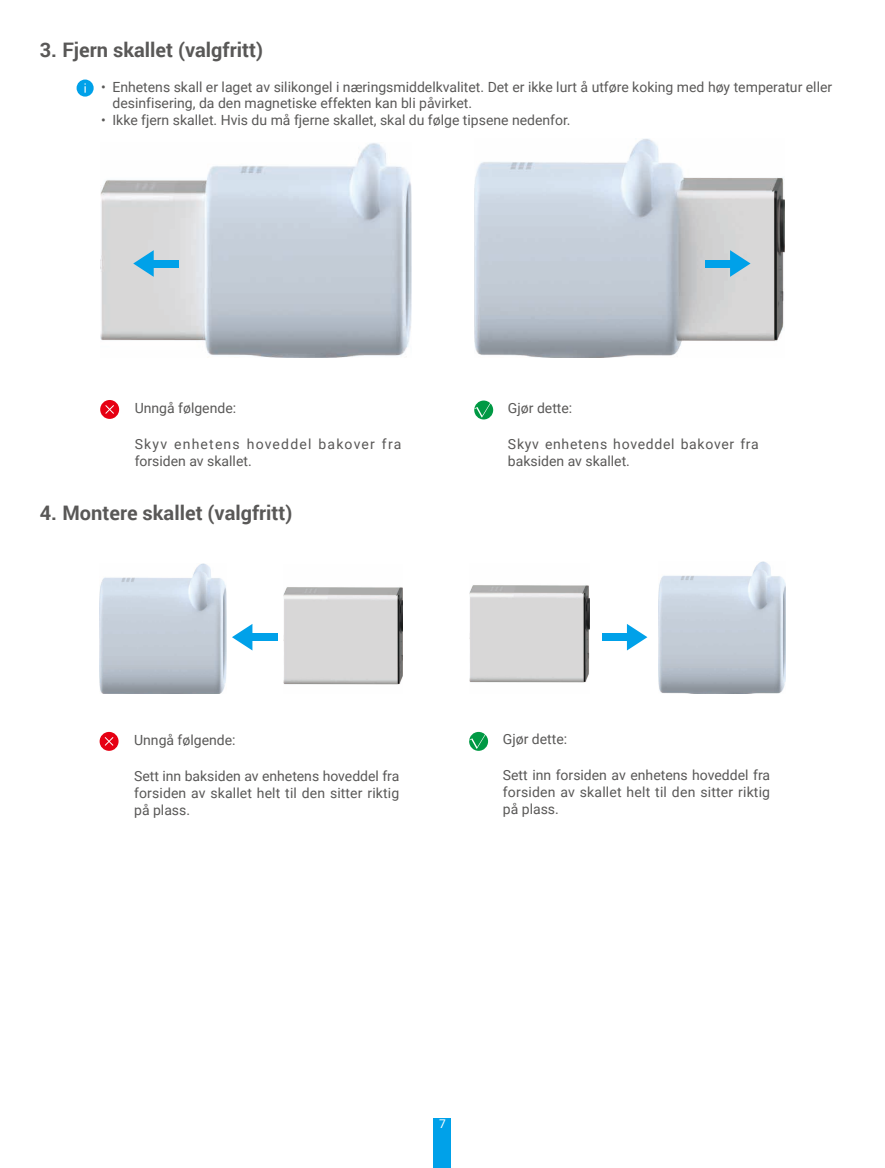
<style>
.page{position:relative;width:885px;height:1168px;background:#fff}
.page>*{position:absolute;margin:0;border:0;box-sizing:border-box;transform-origin:0 0}
.t1{font:700 20px "Roboto";color:#595857}
.t2{font:14px/16.8px "Roboto";color:#595857;text-align:justify}
.t3{font:14px/16.8px "Roboto";letter-spacing:.085em;color:#595857}
.t4{font:14px/16.8px "Roboto";letter-spacing:.05em;color:#595857}
.t5{font:12px "Roboto";color:#fff}
</style>
<div class="page">
<div style="left:434px;top:1118px;width:17px;height:50px;background:#00a1e9"></div>
<div style="left:77px;top:80px;width:17px;height:17px;background:#00a1e9;border-radius:50%"></div>
<svg style="left:84px;top:83px;width:2px;height:10px"></svg>
<div style="left:100px;top:400px;width:19px;height:19px;background:#e60013;border-radius:50%"></div>
<svg style="left:105px;top:405px;width:9px;height:9px"></svg>
<img style="left:100px;top:143px;width:311px;height:215px">
<div style="left:153px;top:260px;width:26px;height:7px;background:#00a1e9"></div>
<svg style="left:133px;top:250px;width:21px;height:27px"></svg>
<div style="left:474px;top:401px;width:19px;height:18px;background:#094;border-radius:50%"></div>
<svg style="left:474px;top:403px;width:16px;height:14px"></svg>
<img style="left:474px;top:138px;width:310px;height:220px">
<div style="left:705px;top:260px;width:25px;height:7px;background:#00a1e9"></div>
<svg style="left:730px;top:250px;width:20px;height:27px"></svg>
<div style="left:252px;top:633px;width:25px;height:8px;background:#00a1e9"></div>
<svg style="left:232px;top:624px;width:20px;height:26px"></svg>
<img style="left:100px;top:563px;width:126px;height:131px">
<img style="left:283px;top:587px;width:119px;height:98px">
<div style="left:602px;top:633px;width:25px;height:8px;background:#00a1e9"></div>
<svg style="left:627px;top:624px;width:20px;height:26px"></svg>
<img style="left:658px;top:562px;width:127px;height:132px">
<img style="left:469px;top:585px;width:120px;height:98px">
<div style="left:100px;top:732px;width:18px;height:19px;background:#e60013;border-radius:50%"></div>
<svg style="left:105px;top:737px;width:8px;height:9px"></svg>
<svg style="left:469px;top:732px;width:19px;height:19px"></svg>
<svg style="left:469px;top:734px;width:16px;height:15px"></svg>
<h1 class="t1" style="left:40px;top:36px;width:225px">3. Fjern skallet (valgfritt)</h1>
<p class="t2" style="left:112px;top:78px;width:721px;text-indent:-11px">• Enhetens skall er laget av silikongel i næringsmiddelkvalitet. Det er ikke lurt å utføre koking med høy temperatur eller desinfisering, da den magnetiske effekten kan bli påvirket.</p>
<p class="t2" style="left:101px;top:111px;width:471px">• Ikke fjern skallet. Hvis du må fjerne skallet, skal du følge tipsene nedenfor.</p>
<p class="t2" style="left:135px;top:399px;width:103px">Unngå følgende:</p>
<p class="t3" style="left:135px;top:435px;width:268px">Skyv enhetens hoveddel bakover fra forsiden av skallet.</p>
<h1 class="t1" style="left:40px;top:498px;width:254px">4. Montere skallet (valgfritt)</h1>
<p class="t2" style="left:134px;top:731px;width:103px">Unngå følgende:</p>
<p class="t2" style="left:134px;top:767px;width:267px">Sett inn baksiden av enhetens hoveddel fra forsiden av skallet helt til den sitter riktig på plass.</p>
<p class="t2" style="left:508px;top:399px;width:66px">Gjør dette:</p>
<p class="t4" style="left:508px;top:435px;width:252px">Skyv enhetens hoveddel bakover fra baksiden av skallet.</p>
<p class="t2" style="left:503px;top:730px;width:66px">Gjør dette:</p>
<p class="t2" style="left:503px;top:766px;width:269px">Sett inn forsiden av enhetens hoveddel fra forsiden av skallet helt til den sitter riktig på plass.</p>
<p class="t5" style="left:439px;top:1116px;width:8px">7</p>
</div>
